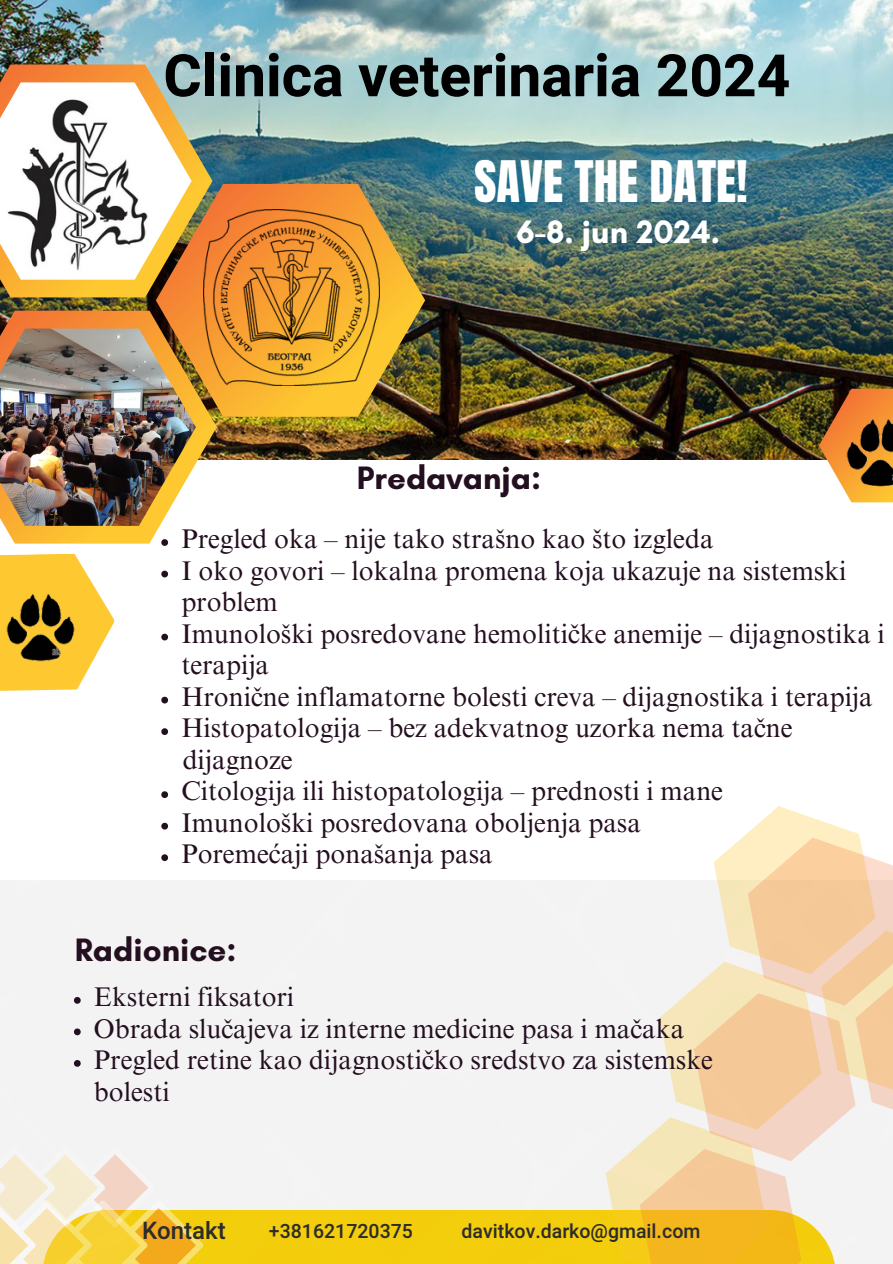
<style>
.page{position:relative;width:893px;height:1264px;background:#fff}
.page>*{position:absolute;margin:0;border:0;box-sizing:border-box;transform-origin:0 0}
.t1{font:700 58.5px "Heebo";color:#000}
.t2{font:48.6px "Anton";color:#fff}
.t3{font:700 33px "Glacial Indifference";color:#240f20}
.t4{font:700 33px "Glacial Indifference";color:#fff}
.t5{font:27px/31.5px "Times NRMT Pro";color:#240f20}
.t6{font:500 24px "Heebo";color:#2c2c2c}
.t7{font:500 19.5px "Heebo";color:#2c2c2c}
</style>
<div class="page">
<svg style="left:0;top:553px;width:115px;height:138px"></svg>
<img style="left:0;top:0;width:892px;height:459px">
<img style="left:156px;top:184px;width:269px;height:233px">
<svg style="left:0;top:311px;width:217px;height:232px"></svg>
<svg style="left:0;top:64px;width:212px;height:233px;background:#d09f56"></svg>
<img style="left:0;top:82px;width:192px;height:198px">
<img style="left:0;top:328px;width:196px;height:198px">
<svg style="left:818px;top:389px;width:74px;height:113px"></svg>
<img style="left:0;top:880px;width:465px;height:383px">
<svg style="left:465px;top:806px;width:321px;height:457px;fill:#f3f3f3"></svg>
<svg style="left:499px;top:809px;width:393px;height:454px"></svg>
<svg style="left:0;top:1147px;width:203px;height:116px"></svg>
<img style="left:0;top:570px;width:98px;height:101px">
<img style="left:822px;top:396px;width:70px;height:100px">
<svg style="left:161px;top:539px;width:7px;height:7px"></svg>
<svg style="left:161px;top:570px;width:7px;height:7px"></svg>
<svg style="left:161px;top:633px;width:7px;height:7px"></svg>
<svg style="left:161px;top:696px;width:7px;height:7px"></svg>
<svg style="left:161px;top:728px;width:7px;height:7px"></svg>
<svg style="left:161px;top:791px;width:7px;height:7px"></svg>
<svg style="left:161px;top:822px;width:7px;height:7px"></svg>
<svg style="left:161px;top:854px;width:7px;height:7px"></svg>
<svg style="left:74px;top:997px;width:7px;height:6px"></svg>
<svg style="left:74px;top:1028px;width:7px;height:7px"></svg>
<svg style="left:74px;top:1060px;width:7px;height:6px"></svg>
<img style="left:204px;top:209px;width:175px;height:177px">
<p class="t1" style="left:163px;top:35px;width:628px">Clinica veterinaria 2024</p>
<p class="t2" style="left:474px;top:146px;width:275px">SAVE THE DATE!</p>
<p class="t4" style="left:516px;top:212px;width:205px">6-8. jun 2024.</p>
<p class="t3" style="left:357px;top:458px;width:186px">Predavanja:</p>
<h3 class="t5" style="left:181px;top:526px;width:533px">Pregled oka – nije tako strašno kao što izgleda</h3>
<p class="t5" style="left:181px;top:558px;width:666px">I oko govori – lokalna promena koja ukazuje na sistemski problem</p>
<p class="t5" style="left:181px;top:621px;width:705px">Imunološki posredovane hemolitičke anemije – dijagnostika i terapija</p>
<p class="t5" style="left:181px;top:684px;width:693px">Hronične inflamatorne bolesti creva – dijagnostika i terapija</p>
<p class="t5" style="left:181px;top:715px;width:612px">Histopatologija – bez adekvatnog uzorka nema tačne</p>
<h3 class="t5" style="left:183px;top:747px;width:111px">dijagnoze</h3>
<p class="t5" style="left:181px;top:778px;width:543px">Citologija ili histopatologija – prednosti i mane</p>
<p class="t5" style="left:181px;top:810px;width:461px">Imunološki posredovana oboljenja pasa</p>
<p class="t5" style="left:181px;top:841px;width:313px">Poremećaji ponašanja pasa</p>
<p class="t3" style="left:75px;top:929px;width:163px">Radionice:</p>
<p class="t5" style="left:94px;top:984px;width:202px">Eksterni fiksatori</p>
<h4 class="t5" style="left:94px;top:1015px;width:591px">Obrada slučajeva iz interne medicine pasa i mačaka</h4>
<p class="t5" style="left:94px;top:1047px;width:620px">Pregled retine kao dijagnostičko sredstvo za sistemske bolesti</p>
<p class="t6" style="left:142px;top:1213px;width:85px">Kontakt</p>
<p class="t7" style="left:269px;top:1217px;width:146px">+381621720375</p>
<p class="t7" style="left:461px;top:1217px;width:240px">davitkov.darko@gmail.com</p>
</div>
